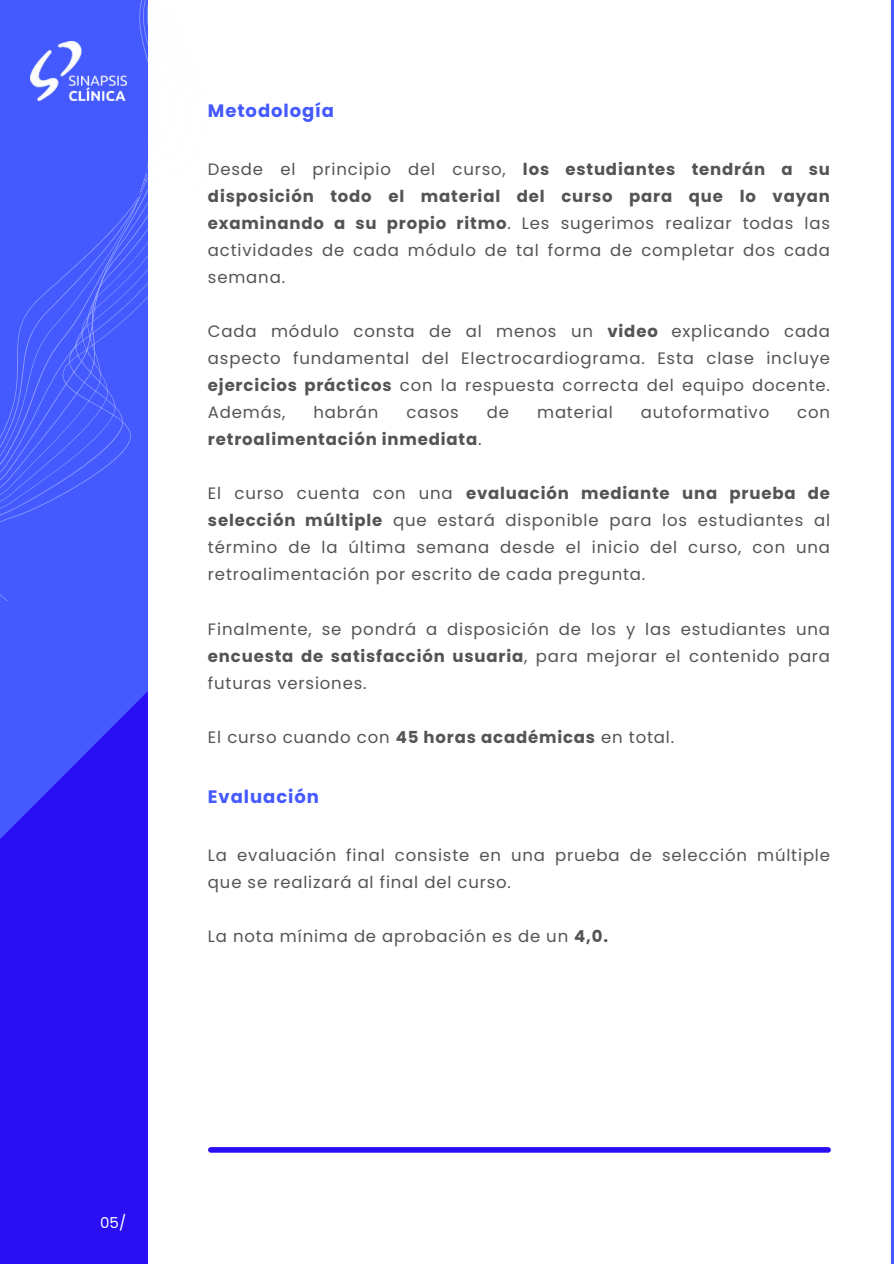
<style>
.page{position:relative;width:894px;height:1264px;background:#fff}
.page>*{position:absolute;margin:0;border:0;box-sizing:border-box;transform-origin:0 0}
.t1{font:700 18px "Poppins";letter-spacing:.05em;color:#445aff}
.t2{font:16.5px/27px "Poppins";letter-spacing:.05em;color:#545454;text-align:justify}
.t3{font:700 16.5px "Poppins";letter-spacing:.05em;color:#545454}
.t4{font:15px "Poppins";color:#fff}
.s1{font-weight:700}
.s2{font-weight:400}
</style>
<div class="page">
<svg style="left:0;top:622px;width:148px;height:641px;background:#301ff6"></svg>
<div style="left:211px;top:1147px;width:616px;height:5px;background:#2b0ff4"></div>
<div style="left:0;top:0;width:148px;height:622px;background:#445aff"></div>
<img style="left:31px;top:41px;width:95px;height:60px">
<p class="t1" style="left:208px;top:98px;width:128px">Metodología</p>
<p class="t2" style="left:208px;top:156px;width:623px">Desde el principio del curso, <span class="s1">los estudiantes tendrán a su disposición todo el material del curso para que lo vayan examinando a su propio ritmo</span>. Les sugerimos realizar todas las actividades de cada módulo de tal forma de completar dos cada semana.</p>
<p class="t2" style="left:208px;top:318px;width:623px">Cada módulo consta de al menos un <span class="s1">video</span> explicando cada aspecto fundamental del Electrocardiograma. Esta clase incluye <span class="s1">ejercicios prácticos</span> con la respuesta correcta del equipo docente.<br>Además,</p>
<p class="t2" style="left:313px;top:399px;width:66px">habrán</p>
<p class="t2" style="left:406px;top:399px;width:54px">casos</p>
<p class="t2" style="left:486px;top:399px;width:24px">de</p>
<p class="t2" style="left:537px;top:399px;width:77px">material</p>
<p class="t2" style="left:640px;top:399px;width:130px">autoformativo</p>
<p class="t2" style="left:797px;top:399px;width:34px">con</p>
<p class="t3" style="left:208px;top:428px;width:275px">retroalimentación inmediata<span class="s2">.</span></p>
<p class="t2" style="left:208px;top:480px;width:623px">El curso cuenta con una <span class="s1">evaluación mediante una prueba de selección múltiple</span> que estará disponible para los estudiantes al término de la última semana desde el inicio del curso, con una retroalimentación por escrito de cada pregunta.</p>
<p class="t2" style="left:208px;top:615px;width:623px">Finalmente, se pondrá a disposición de los y las estudiantes una <span class="s1">encuesta de satisfacción usuaria</span>, para mejorar el contenido para futuras versiones.</p>
<p class="t2" style="left:208px;top:723px;width:467px">El curso cuando con <span class="s1">45 horas académicas</span> en total.</p>
<p class="t1" style="left:208px;top:784px;width:112px">Evaluación</p>
<p class="t2" style="left:208px;top:842px;width:623px">La evaluación final consiste en una prueba de selección múltiple que se realizará al final del curso.</p>
<p class="t2" style="left:208px;top:923px;width:401px">La nota mínima de aprobación es de un <span class="s1">4,0.</span></p>
<p class="t4" style="left:100px;top:1212px;width:27px">05/</p>
</div>
